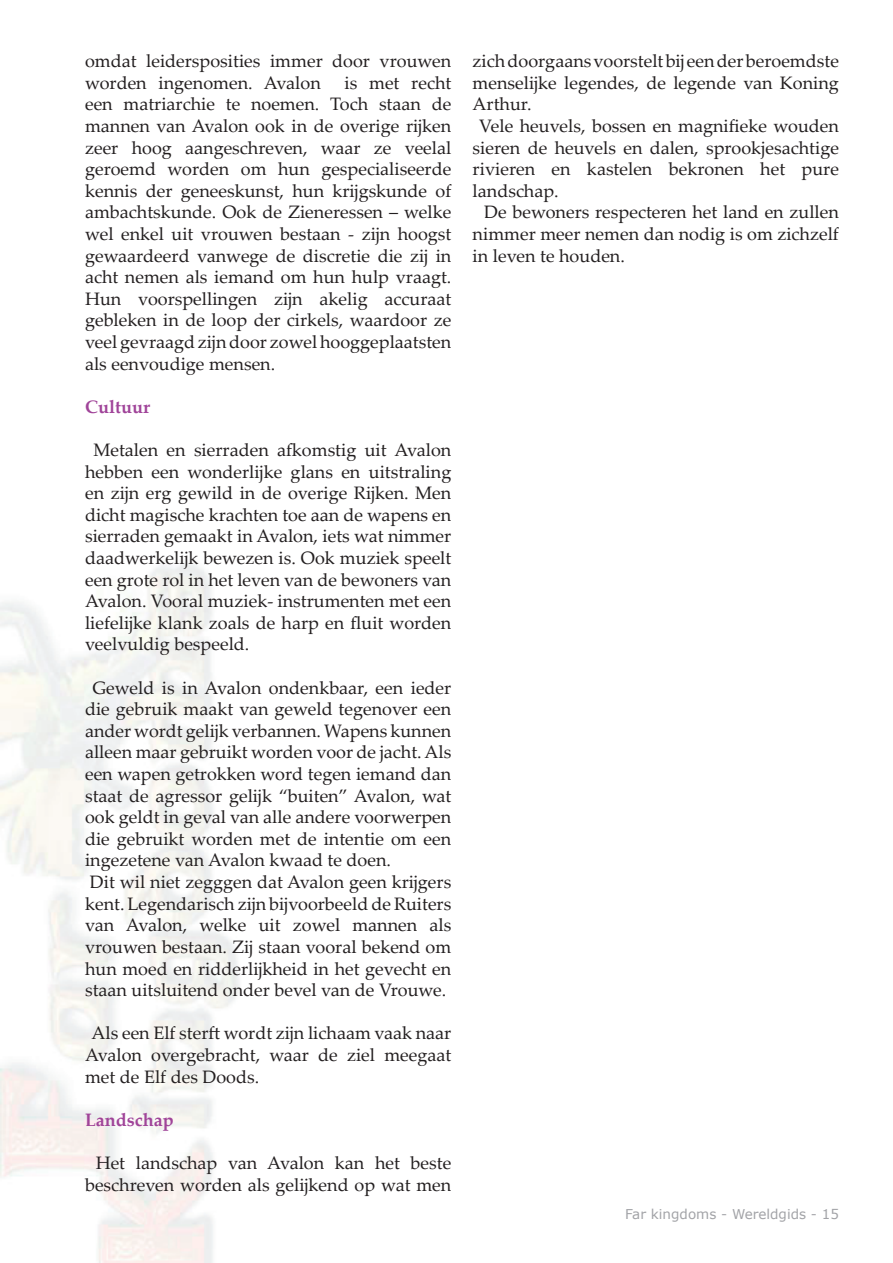
<style>
.page{position:relative;width:893px;height:1263px;background:#fff}
.page>*{position:absolute;margin:0;border:0;box-sizing:border-box;transform-origin:0 0}
.t1{font:18px/21.6px "Palatino Linotype";color:#231f20;text-align:justify}
.t2{font:700 18px "Palatino Linotype";color:#a04499}
.t3{font:13.5px "Verdana";color:#a2a3a7}
</style>
<div class="page">
<p class="t1" style="left:85px;top:50px;width:368px">omdat leidersposities immer door vrouwen worden ingenomen. Avalon</p>
<p class="t1" style="left:85px;top:71px;width:368px;text-indent:259px">is met recht een matriarchie te noemen. Toch staan de mannen van Avalon ook in de overige rijken zeer hoog aangeschreven, waar ze veelal geroemd worden om hun gespecialiseerde kennis der geneeskunst, hun krijgskunde of ambachtskunde. Ook de Zieneressen – welke wel enkel uit vrouwen bestaan - zijn hoogst gewaardeerd vanwege de discretie die zij in acht nemen als iemand om hun hulp vraagt.<br>Hun voorspellingen zijn akelig accuraat gebleken in de loop der cirkels, waardoor ze veel gevraagd zijn door zowel hooggeplaatsten als eenvoudige mensen.</p>
<p class="t2" style="left:85px;top:394px;width:66px">Cultuur</p>
<p class="t1" style="left:85px;top:438px;width:368px;text-indent:8px">Metalen en sierraden afkomstig uit Avalon hebben een wonderlijke glans en uitstraling en zijn erg gewild in de overige Rijken. Men dicht magische krachten toe aan de wapens en sierraden gemaakt in Avalon, iets wat nimmer daadwerkelijk bewezen is. Ook muziek speelt een grote rol in het leven van de bewoners van Avalon. Vooral muziek- instrumenten met een liefelijke klank zoals de harp en fluit worden veelvuldig bespeeld.</p>
<p class="t1" style="left:85px;top:676px;width:368px;text-align:left;text-indent:7px">Geweld is in Avalon ondenkbaar, een ieder die gebruik maakt van geweld tegenover een ander wordt gelijk verbannen. Wapens kunnen alleen maar gebruikt worden voor de jacht. Als een wapen getrokken word tegen iemand dan staat de agressor gelijk “buiten” Avalon, wat ook geldt in geval van alle andere voorwerpen die gebruikt worden met de intentie om een ingezetene van Avalon kwaad te doen.<br>Dit wil niet zegggen dat Avalon geen krijgers kent. Legendarisch zijn bijvoorbeeld de Ruiters van Avalon, welke uit zowel mannen als vrouwen bestaan. Zij staan vooral bekend om hun moed en ridderlijkheid in het gevecht en staan uitsluitend onder bevel van de Vrouwe.</p>
<p class="t1" style="left:85px;top:1022px;width:368px;text-indent:7px">Als een Elf sterft wordt zijn lichaam vaak naar Avalon overgebracht, waar de ziel meegaat met de Elf des Doods.</p>
<p class="t2" style="left:85px;top:1107px;width:90px">Landschap</p>
<p class="t1" style="left:85px;top:1151px;width:368px;text-align:center">Het landschap van Avalon kan het beste beschreven worden als gelijkend op wat men</p>
<p class="t1" style="left:473px;top:50px;width:368px">zich doorgaans voorstelt bij een der beroemdste</p>
<p class="t1" style="left:473px;top:71px;width:368px">menselijke legendes, de legende van Koning</p>
<p class="t1" style="left:473px;top:93px;width:60px">Arthur.</p>
<p class="t1" style="left:479px;top:114px;width:361px">Vele heuvels, bossen en magnifieke wouden</p>
<p class="t1" style="left:473px;top:136px;width:368px">sieren de heuvels en dalen, sprookjesachtige</p>
<p class="t1" style="left:473px;top:158px;width:368px">rivieren en kastelen bekronen het pure</p>
<p class="t1" style="left:473px;top:179px;width:88px">landschap.</p>
<p class="t1" style="left:484px;top:201px;width:356px">De bewoners respecteren het land en zullen</p>
<p class="t1" style="left:473px;top:222px;width:368px">nimmer meer nemen dan nodig is om zichzelf</p>
<p class="t1" style="left:473px;top:244px;width:154px">in leven te houden.</p>
<p class="t3" style="left:625px;top:1206px;width:205px">Far kingdoms - Wereldgids - 15</p>
</div>
